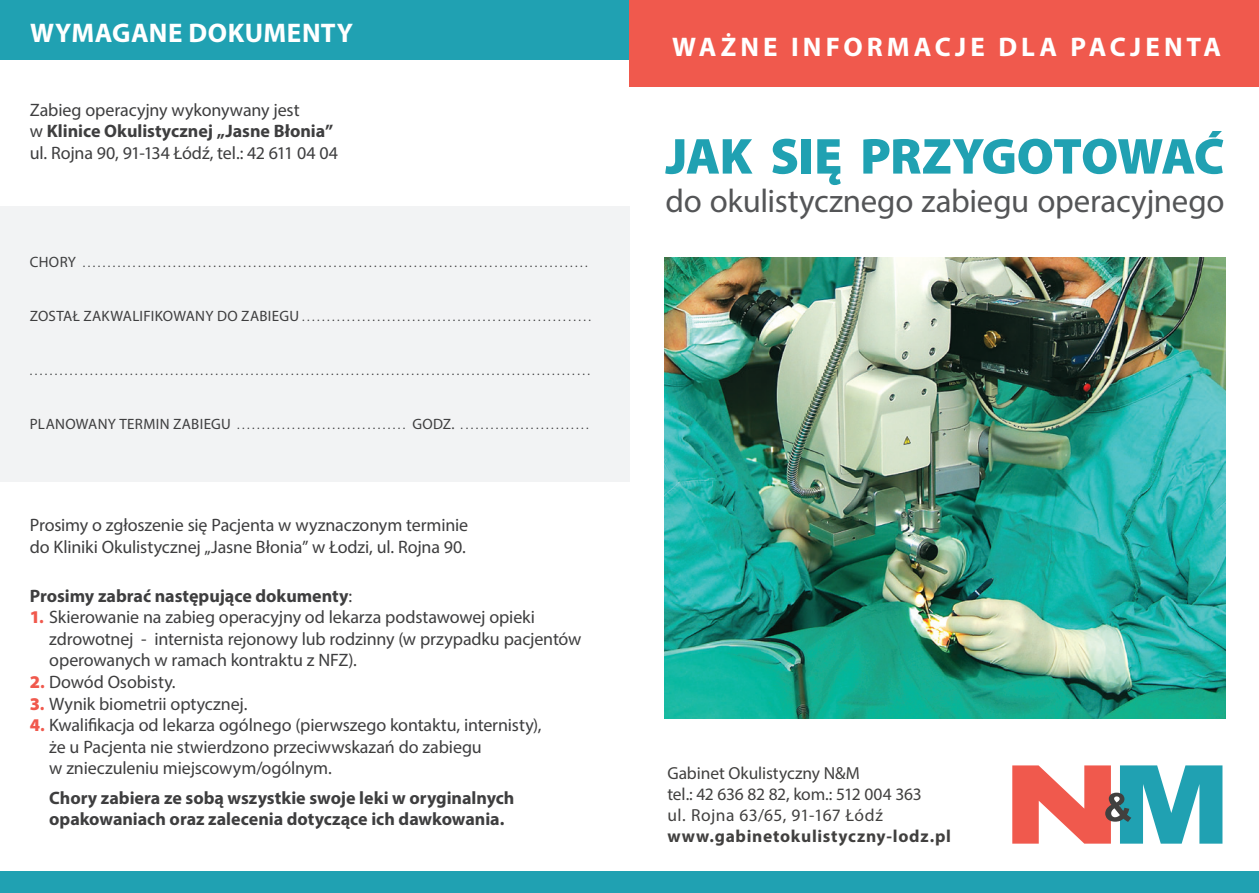
<style>
.page{position:relative;width:1259px;height:893px;background:#fff}
.page>*{position:absolute;margin:0;border:0;box-sizing:border-box;transform-origin:0 0}
.t1{font:900 51px "Myriad Pro";letter-spacing:-.015em;color:#20a1b2}
.t2{font:32.85px "Myriad Pro";letter-spacing:-.01em;color:#545557}
.t3{font:700 27px "Myriad Pro";letter-spacing:.15em;color:#fff}
.t4{font:700 27px "Myriad Pro";letter-spacing:.02em;color:#fff}
.t5{font:18px/21.6px "Myriad Pro";letter-spacing:-.005em;color:#3e3e3f}
.t6{font:700 18px/21px "Myriad Pro";color:#3e3e3f}
.t7{font:17.4px "Myriad Pro";letter-spacing:-.005em;color:#41403f}
.t8{font:700 17.4px "Myriad Pro";letter-spacing:.04em;color:#41403f}
.t9{font:17.4px "Myriad Pro";letter-spacing:.03em;color:#41403f}
.t10{font:condensed 13.5px "Myriad Pro";color:#3e3e3f}
.s1{font-weight:400}
.s2{font-stretch:normal;font-size:15px}
.s3{font-weight:900;color:#f0594d}
.s4{font-weight:700;color:#f0594d}
</style>
<div class="page">
<div style="left:0;top:206px;width:629px;height:276px;background:#f2f3f4"></div>
<div style="left:0;top:872px;width:642px;height:21px;background:#20a1b2"></div>
<div style="left:0;top:0;width:642px;height:60px;background:#20a1b2"></div>
<img style="left:665px;top:258px;width:560px;height:461px">
<div style="left:629px;top:0;width:630px;height:86px;background:#f0594d"></div>
<div style="left:617px;top:872px;width:642px;height:21px;background:#20a1b2"></div>
<svg style="left:1012px;top:765px;width:210px;height:79px"></svg>
<p class="t4" style="left:30px;top:15px;width:325px">WYMAGANE DOKUMENTY</p>
<p class="t5" style="left:30px;top:98px;width:271px">Zabieg operacyjny wykonywany jest</p>
<p class="t6" style="left:30px;top:120px;width:305px"><span class="s1">w</span> Klinice Okulistycznej „Jasne Błonia”</p>
<p class="t5" style="left:30px;top:142px;width:310px">ul. Rojna 90, 91-134 Łódź, tel.: 42 611 04 04</p>
<p class="t10" style="left:30px;top:254px;width:559px"><span class="s2">CHORY</span> .....................................................................................................</p>
<p class="t10" style="left:30px;top:308px;width:562px"><span class="s2">ZOSTAŁ ZAKWALIFIKOWANY DO ZABIEGU</span>..........................................................</p>
<p class="t10" style="left:30px;top:362px;width:562px">................................................................................................................</p>
<p class="t10" style="left:30px;top:416px;width:560px"><span class="s2">PLANOWANY TERMIN ZABIEGU</span> .................................. <span class="s2">GODZ.</span> ..........................</p>
<p class="t5" style="left:30px;top:514px;width:440px">Prosimy o zgłoszenie się Pacjenta w wyznaczonym terminie</p>
<p class="t5" style="left:30px;top:536px;width:437px">do Kliniki Okulistycznej „Jasne Błonia” w Łodzi, ul. Rojna 90.</p>
<p class="t6" style="left:30px;top:584px;width:324px">Prosimy zabrać następujące dokumenty<span class="s1">:</span></p>
<p class="t5" style="left:49px;top:606px;width:534px;text-indent:-19px"><span class="s3">1</span><span class="s4">.</span> Skierowanie na zabieg operacyjny od lekarza podstawowej opieki zdrowotnej - internista rejonowy lub rodzinny (w przypadku pacjentów operowanych w ramach kontraktu z NFZ).</p>
<p class="t5" style="left:30px;top:671px;width:147px"><span class="s3">2</span><span class="s4">.</span> Dowód Osobisty.</p>
<p class="t5" style="left:30px;top:692px;width:219px"><span class="s3">3</span><span class="s4">.</span> Wynik biometrii optycznej.</p>
<p class="t5" style="left:30px;top:714px;width:513px"><span class="s3">4</span><span class="s4">.</span> Kwalifikacja od lekarza ogólnego (pierwszego kontaktu, internisty),</p>
<p class="t5" style="left:49px;top:736px;width:434px">że u Pacjenta nie stwierdzono przeciwwskazań do zabiegu</p>
<p class="t5" style="left:49px;top:757px;width:284px">w znieczuleniu miejscowym/ogólnym.</p>
<p class="t6" style="left:49px;top:787px;width:467px">Chory zabiera ze sobą wszystkie swoje leki w oryginalnych opakowaniach oraz zalecenia dotyczące ich dawkowania.</p>
<p class="t3" style="left:672px;top:30px;width:551px">WAŻNE INFORMACJE DLA PACJENTA</p>
<p class="t1" style="left:665px;top:122px;width:560px">JAK SIĘ PRZYGOTOWAĆ</p>
<p class="t2" style="left:665px;top:181px;width:560px">do okulistycznego zabiegu operacyjnego</p>
<p class="t7" style="left:667px;top:762px;width:194px">Gabinet Okulistyczny N&amp;M</p>
<p class="t7" style="left:667px;top:783px;width:256px">tel.: 42 636 82 82, kom.: 512 004 363</p>
<p class="t9" style="left:667px;top:804px;width:217px">ul. Rojna 63/65, 91-167 Łódź</p>
<p class="t8" style="left:667px;top:825px;width:285px">www.gabinetokulistyczny-lodz.pl</p>
</div>
